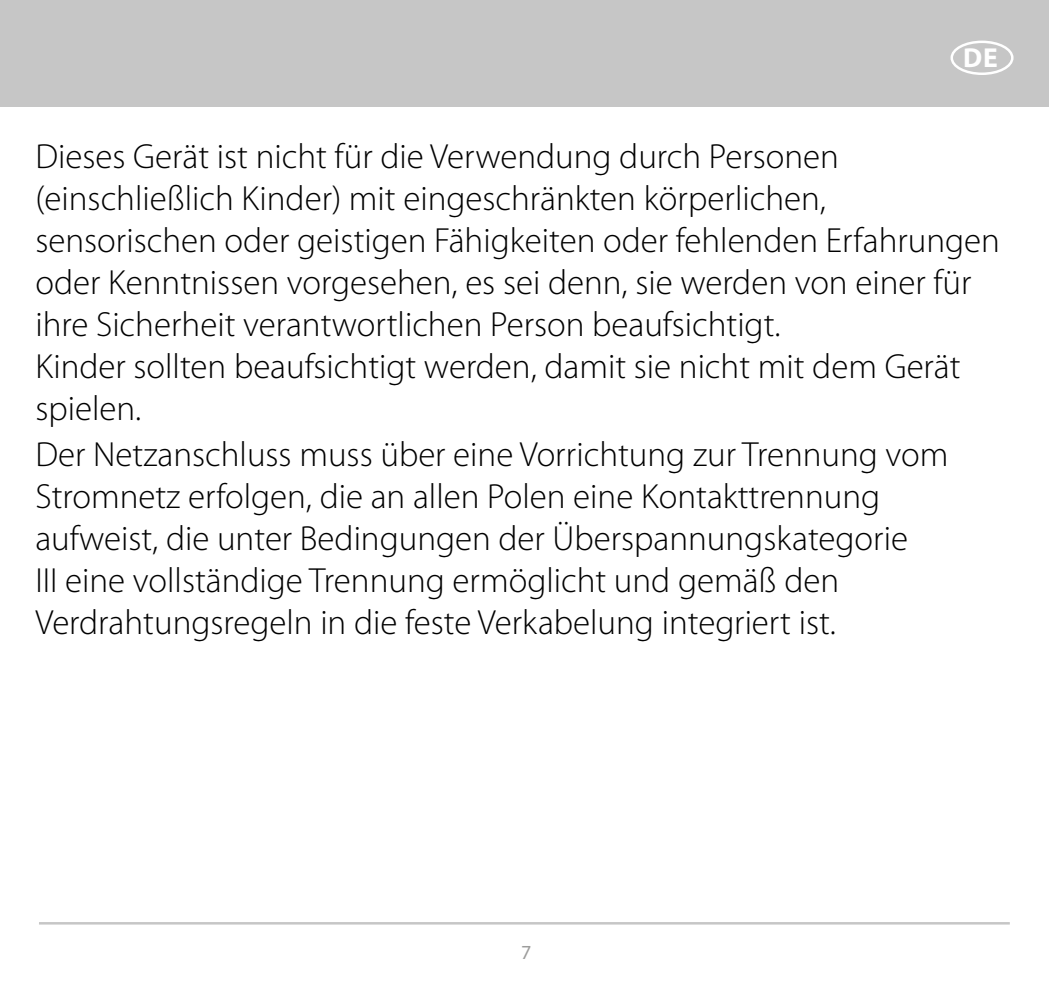
<style>
.page{position:relative;width:1049px;height:993px;background:#fff}
.page>*{position:absolute;margin:0;border:0;box-sizing:border-box;transform-origin:0 0}
.t1{font:300 35px/42px "Myriad Pro";color:#000}
.t2{font:700 27.5px "Myriad Pro";color:#fff}
.t3{font:20px "Myriad Pro";color:#9d9d9c}
</style>
<div class="page">
<div style="left:0;top:0;width:1049px;height:106px;background:#c6c6c6"></div>
<div style="left:950px;top:41px;width:63px;height:34px;border:2px solid #fff;border-radius:50%"></div>
<hr style="left:39px;top:921px;width:971px;height:3px;background:#c6c6c6">
<p class="t2" style="left:963px;top:40px;width:36px">DE</p>
<p class="t1" style="left:35px;top:136px;width:966px">Dieses Gerät ist nicht für die Verwendung durch Personen (einschließlich Kinder) mit eingeschränkten körperlichen, sensorischen oder geistigen Fähigkeiten oder fehlenden Erfahrungen oder Kenntnissen vorgesehen, es sei denn, sie werden von einer für ihre Sicherheit verantwortlichen Person beaufsichtigt.<br>Kinder sollten beaufsichtigt werden, damit sie nicht mit dem Gerät spielen.</p>
<p class="t1" style="left:35px;top:434px;width:914px">Der Netzanschluss muss über eine Vorrichtung zur Trennung vom Stromnetz erfolgen, die an allen Polen eine Kontakttrennung aufweist, die unter Bedingungen der Überspannungskategorie<br>III eine vollständige Trennung ermöglicht und gemäß den Verdrahtungsregeln in die feste Verkabelung integriert ist.</p>
<p class="t3" style="left:521px;top:939px;width:12px">7</p>
</div>
